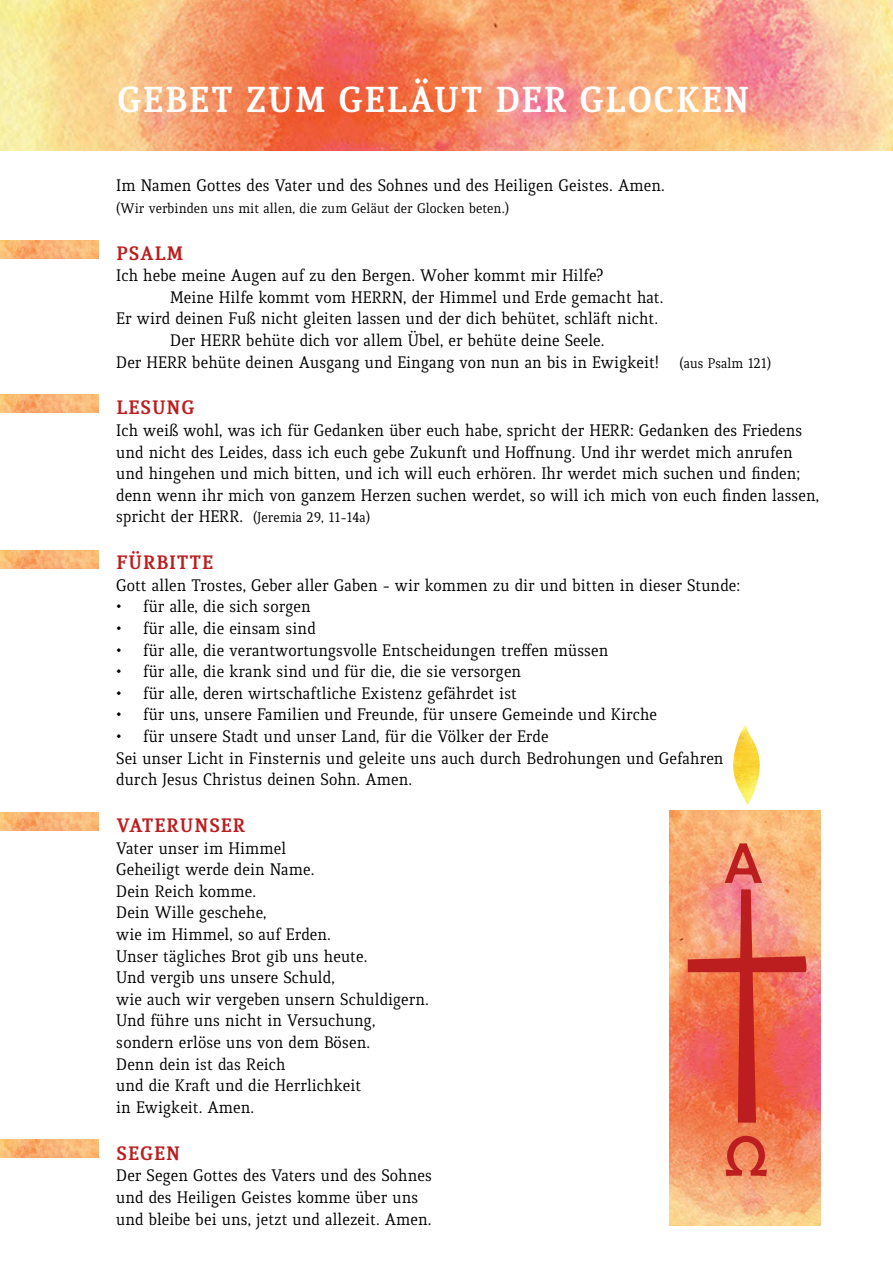
<style>
.page{position:relative;width:893px;height:1263px;background:#fff}
.page>*{position:absolute;margin:0;border:0;box-sizing:border-box;transform-origin:0 0}
.t1{font:57px "Berlin Sans";color:#bc1d1e}
.t2{font:700 39px "Quiroga Serif Pro";letter-spacing:.04em;color:#fff}
.t3{font:700 21px "Quiroga Serif Pro";letter-spacing:.04em;color:#bc1d1e}
.t4{font:18px/21.6px "Quiroga Serif Pro";color:#000}
.t5{font:15px "Quiroga Serif Pro";color:#000}
.s1{font-size:15px}
.s2{font-size:18px}
</style>
<div class="page">
<img style="left:0;top:0;width:893px;height:151px">
<img style="left:669px;top:810px;width:152px;height:416px">
<img style="left:733px;top:725px;width:27px;height:80px">
<svg style="left:688px;top:889px;width:120px;height:233px;background:#e86953"></svg>
<img style="left:0;top:240px;width:99px;height:18px">
<img style="left:0;top:394px;width:99px;height:18px">
<img style="left:0;top:551px;width:99px;height:18px">
<img style="left:0;top:812px;width:99px;height:18px">
<img style="left:0;top:1140px;width:99px;height:18px">
<h2 class="t2" style="left:117px;top:75px;width:634px">GEBET ZUM GELÄUT DER GLOCKEN</h2>
<p class="t4" style="left:116px;top:175px;width:550px">Im Namen Gottes des Vater und des Sohnes und des Heiligen Geistes. Amen.</p>
<p class="t5" style="left:116px;top:199px;width:394px">(Wir verbinden uns mit allen, die zum Geläut der Glocken beten.)</p>
<p class="t3" style="left:117px;top:240px;width:68px">PSALM</p>
<p class="t4" style="left:116px;top:265px;width:489px">Ich hebe meine Augen auf zu den Bergen. Woher kommt mir Hilfe?</p>
<p class="t4" style="left:170px;top:286px;width:495px">Meine Hilfe kommt vom HERRN, der Himmel und Erde gemacht hat.</p>
<p class="t4" style="left:116px;top:308px;width:543px">Er wird deinen Fuß nicht gleiten lassen und der dich behütet, schläft nicht.</p>
<p class="t4" style="left:170px;top:330px;width:436px">Der HERR behüte dich vor allem Übel, er behüte deine Seele.</p>
<p class="t4" style="left:116px;top:351px;width:657px">Der HERR behüte deinen Ausgang und Eingang von nun an bis in Ewigkeit! <span class="s1">(aus Psalm 121)</span></p>
<p class="t3" style="left:117px;top:395px;width:79px">LESUNG</p>
<p class="t4" style="left:116px;top:420px;width:705px">Ich weiß wohl, was ich für Gedanken über euch habe, spricht der HERR: Gedanken des Friedens und nicht des Leides, dass ich euch gebe Zukunft und Hoffnung. Und ihr werdet mich anrufen und hingehen und mich bitten, und ich will euch erhören. Ihr werdet mich suchen und finden; denn wenn ihr mich von ganzem Herzen suchen werdet, so will ich mich von euch finden lassen,</p>
<p class="t5" style="left:116px;top:508px;width:256px"><span class="s2">spricht der HERR.</span> (Jeremia 29, 11-14a)</p>
<p class="t3" style="left:117px;top:549px;width:98px">FÜRBITTE</p>
<p class="t4" style="left:116px;top:574px;width:625px">Gott allen Trostes, Geber aller Gaben - wir kommen zu dir und bitten in dieser Stunde:</p>
<p class="t4" style="left:116px;top:596px;width:196px">• für alle, die sich sorgen</p>
<p class="t4" style="left:116px;top:618px;width:201px">• für alle, die einsam sind</p>
<p class="t4" style="left:116px;top:639px;width:494px">• für alle, die verantwortungsvolle Entscheidungen treffen müssen</p>
<p class="t4" style="left:116px;top:661px;width:407px">• für alle, die krank sind und für die, die sie versorgen</p>
<p class="t4" style="left:116px;top:682px;width:402px">• für alle, deren wirtschaftliche Existenz gefährdet ist</p>
<p class="t4" style="left:116px;top:704px;width:542px">• für uns, unsere Familien und Freunde, für unsere Gemeinde und Kirche</p>
<p class="t4" style="left:116px;top:726px;width:609px">• für unsere Stadt und unser Land, für die Völker der Erde<br>Sei unser Licht in Finsternis und geleite uns auch durch Bedrohungen und Gefahren durch Jesus Christus deinen Sohn. Amen.</p>
<p class="t3" style="left:117px;top:812px;width:130px">VATERUNSER</p>
<p class="t4" style="left:116px;top:837px;width:314px">Vater unser im Himmel<br>Geheiligt werde dein Name.<br>Dein Reich komme.<br>Dein Wille geschehe,<br>wie im Himmel, so auf Erden.<br>Unser tägliches Brot gib uns heute.<br>Und vergib uns unsere Schuld,<br>wie auch wir vergeben unsern Schuldigern.<br>Und führe uns nicht in Versuchung, sondern erlöse uns von dem Bösen.<br>Denn dein ist das Reich<br>und die Kraft und die Herrlichkeit<br>in Ewigkeit. Amen.</p>
<p class="t3" style="left:117px;top:1140px;width:65px">SEGEN</p>
<p class="t4" style="left:116px;top:1165px;width:317px">Der Segen Gottes des Vaters und des Sohnes und des Heiligen Geistes komme über uns und bleibe bei uns, jetzt und allezeit. Amen.</p>
<h1 class="t1" style="left:725px;top:832px;width:39px">A</h1>
<h1 class="t1" style="left:724px;top:1125px;width:45px">Ω</h1>
</div>
